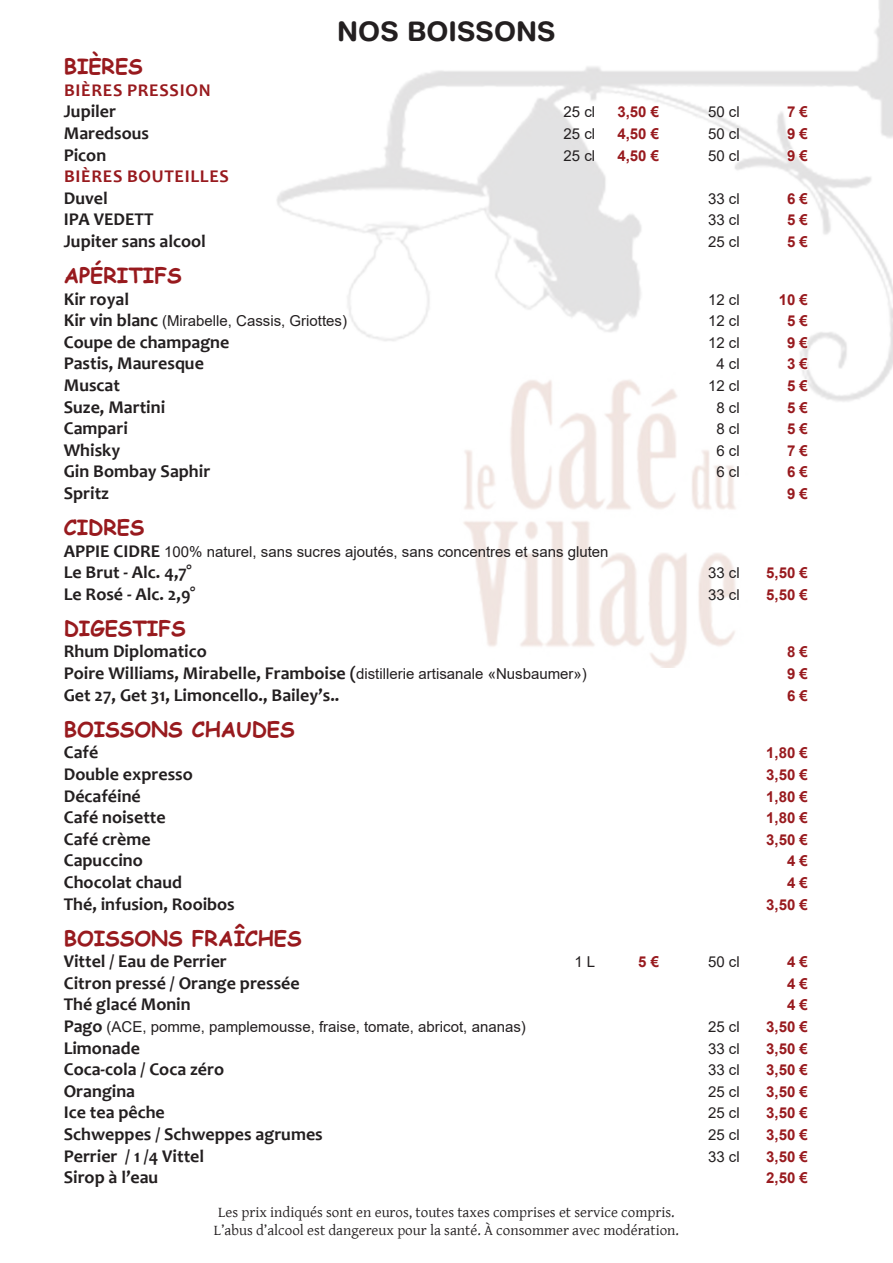
<style>
.page{position:relative;width:893px;height:1263px;background:#fff}
.page>*{position:absolute;margin:0;border:0;box-sizing:border-box;transform-origin:0 0}
.t1{font:700 27px "Helvetica Rounded";color:#231f20}
.t2{font:700 21px "Comic Sans MS";color:#981a1e}
.t3{font:700 18px "Candara";color:#231f20}
.t4{font:700 18px "Candara";letter-spacing:.04em;color:#981a1e}
.t5{font:15px "Arial";color:#231f20}
.t6{font:700 15px "Arial";color:#981a1e}
.t7{font:15px "Gentium Basic";color:#231f20}
.s1{font-family:"Candara";font-weight:700;font-size:18px}
.s2{font-family:"Arial";font-weight:400;font-size:15px}
</style>
<div class="page">
<img style="left:277px;top:0;width:616px;height:668px">
<svg style="left:786px;top:105px;width:23px;height:14px"></svg>
<svg style="left:786px;top:127px;width:23px;height:14px"></svg>
<svg style="left:616px;top:105px;width:44px;height:60px"></svg>
<svg style="left:786px;top:148px;width:23px;height:14px"></svg>
<svg style="left:786px;top:191px;width:23px;height:15px"></svg>
<svg style="left:786px;top:213px;width:23px;height:14px"></svg>
<svg style="left:786px;top:235px;width:23px;height:14px"></svg>
<svg style="left:778px;top:292px;width:31px;height:14px"></svg>
<svg style="left:786px;top:314px;width:23px;height:14px"></svg>
<svg style="left:786px;top:335px;width:23px;height:15px"></svg>
<svg style="left:786px;top:357px;width:23px;height:14px"></svg>
<svg style="left:786px;top:379px;width:23px;height:14px"></svg>
<svg style="left:786px;top:400px;width:23px;height:14px"></svg>
<svg style="left:786px;top:422px;width:23px;height:14px"></svg>
<svg style="left:786px;top:443px;width:23px;height:15px"></svg>
<svg style="left:786px;top:465px;width:23px;height:14px"></svg>
<svg style="left:786px;top:487px;width:23px;height:14px"></svg>
<svg style="left:765px;top:566px;width:44px;height:38px"></svg>
<svg style="left:786px;top:645px;width:23px;height:14px"></svg>
<svg style="left:786px;top:667px;width:23px;height:1px"></svg>
<p class="t1" style="left:337px;top:15px;width:220px">NOS BOISSONS</p>
<p class="t2" style="left:64px;top:51px;width:80px">BIÈRES</p>
<p class="t4" style="left:64px;top:79px;width:148px">BIÈRES PRESSION</p>
<p class="t3" style="left:64px;top:100px;width:54px">Jupiler</p>
<p class="t5" style="left:564px;top:102px;width:33px">25 cl</p>
<p class="t6" style="left:617px;top:102px;width:43px">3,50 €</p>
<p class="t5" style="left:708px;top:102px;width:33px">50 cl</p>
<p class="t6" style="left:787px;top:102px;width:22px">7 €</p>
<p class="t3" style="left:64px;top:122px;width:87px">Maredsous</p>
<p class="t5" style="left:564px;top:123px;width:33px">25 cl</p>
<p class="t6" style="left:617px;top:123px;width:43px">4,50 €</p>
<p class="t5" style="left:708px;top:123px;width:33px">50 cl</p>
<p class="t6" style="left:787px;top:123px;width:22px">9 €</p>
<p class="t3" style="left:64px;top:143px;width:44px">Picon</p>
<p class="t5" style="left:564px;top:145px;width:33px">25 cl</p>
<p class="t6" style="left:617px;top:145px;width:43px">4,50 €</p>
<p class="t5" style="left:708px;top:145px;width:33px">50 cl</p>
<p class="t6" style="left:787px;top:145px;width:22px">9 €</p>
<p class="t4" style="left:64px;top:165px;width:166px">BIÈRES BOUTEILLES</p>
<p class="t3" style="left:64px;top:187px;width:46px">Duvel</p>
<p class="t5" style="left:708px;top:188px;width:33px">33 cl</p>
<p class="t6" style="left:787px;top:188px;width:22px">6 €</p>
<p class="t3" style="left:64px;top:208px;width:91px">IPA VEDETT</p>
<p class="t5" style="left:708px;top:210px;width:33px">33 cl</p>
<p class="t6" style="left:787px;top:210px;width:22px">5 €</p>
<p class="t3" style="left:64px;top:230px;width:144px">Jupiter sans alcool</p>
<p class="t5" style="left:708px;top:231px;width:33px">25 cl</p>
<p class="t6" style="left:787px;top:231px;width:22px">5 €</p>
<p class="t2" style="left:64px;top:260px;width:119px">APÉRITIFS</p>
<p class="t3" style="left:64px;top:287px;width:67px">Kir royal</p>
<p class="t5" style="left:708px;top:289px;width:33px">12 cl</p>
<p class="t6" style="left:779px;top:289px;width:31px">10 €</p>
<p class="t5" style="left:64px;top:311px;width:285px"><span class="s1">Kir vin blanc</span> (Mirabelle, Cassis, Griottes)</p>
<p class="t5" style="left:708px;top:311px;width:33px">12 cl</p>
<p class="t6" style="left:787px;top:310px;width:22px">5 €</p>
<p class="t3" style="left:64px;top:331px;width:167px">Coupe de champagne</p>
<p class="t5" style="left:708px;top:332px;width:33px">12 cl</p>
<p class="t6" style="left:787px;top:332px;width:22px">9 €</p>
<p class="t3" style="left:64px;top:352px;width:142px">Pastis, Mauresque</p>
<p class="t5" style="left:716px;top:354px;width:25px">4 cl</p>
<p class="t6" style="left:787px;top:354px;width:22px">3 €</p>
<p class="t3" style="left:64px;top:374px;width:58px">Muscat</p>
<p class="t5" style="left:708px;top:375px;width:33px">12 cl</p>
<p class="t6" style="left:787px;top:375px;width:22px">5 €</p>
<p class="t3" style="left:64px;top:395px;width:103px">Suze, Martini</p>
<p class="t5" style="left:716px;top:397px;width:25px">8 cl</p>
<p class="t6" style="left:787px;top:397px;width:22px">5 €</p>
<p class="t3" style="left:64px;top:417px;width:66px">Campari</p>
<p class="t5" style="left:716px;top:419px;width:25px">8 cl</p>
<p class="t6" style="left:787px;top:418px;width:22px">5 €</p>
<p class="t3" style="left:64px;top:439px;width:58px">Whisky</p>
<p class="t5" style="left:716px;top:440px;width:25px">6 cl</p>
<p class="t6" style="left:787px;top:440px;width:22px">7 €</p>
<p class="t3" style="left:64px;top:460px;width:148px">Gin Bombay Saphir</p>
<p class="t5" style="left:716px;top:462px;width:25px">6 cl</p>
<p class="t6" style="left:787px;top:462px;width:22px">6 €</p>
<p class="t3" style="left:64px;top:482px;width:47px">Spritz</p>
<p class="t6" style="left:787px;top:483px;width:22px">9 €</p>
<p class="t2" style="left:64px;top:512px;width:82px">CIDRES</p>
<p class="t5" style="left:64px;top:541px;width:546px"><span class="s1">APPIE CIDRE</span> 100% naturel, sans sucres ajoutés, sans concentres et sans gluten</p>
<p class="t3" style="left:64px;top:561px;width:129px">Le Brut - Alc. 4,7°</p>
<p class="t5" style="left:708px;top:563px;width:33px">33 cl</p>
<p class="t6" style="left:766px;top:562px;width:43px">5,50 €</p>
<p class="t3" style="left:64px;top:583px;width:133px">Le Rosé - Alc. 2,9°</p>
<p class="t5" style="left:708px;top:584px;width:33px">33 cl</p>
<p class="t6" style="left:766px;top:584px;width:43px">5,50 €</p>
<p class="t2" style="left:64px;top:613px;width:123px">DIGESTIFS</p>
<p class="t3" style="left:64px;top:640px;width:145px">Rhum Diplomatico</p>
<p class="t6" style="left:787px;top:642px;width:22px">8 €</p>
<p class="t3" style="left:64px;top:662px;width:525px">Poire Williams, Mirabelle, Framboise (<span class="s2">distillerie artisanale «Nusbaumer»)</span></p>
<p class="t6" style="left:787px;top:663px;width:22px">9 €</p>
<p class="t3" style="left:64px;top:683px;width:277px">Get 27, Get 31, Limoncello., Bailey’s..</p>
<p class="t6" style="left:787px;top:685px;width:22px">6 €</p>
<p class="t2" style="left:64px;top:713px;width:232px">BOISSONS CHAUDES</p>
<p class="t3" style="left:64px;top:741px;width:36px">Café</p>
<p class="t6" style="left:766px;top:742px;width:43px">1,80 €</p>
<p class="t3" style="left:64px;top:763px;width:131px">Double expresso</p>
<p class="t6" style="left:766px;top:764px;width:43px">3,50 €</p>
<p class="t3" style="left:64px;top:784px;width:79px">Décaféiné</p>
<p class="t6" style="left:766px;top:786px;width:43px">1,80 €</p>
<p class="t3" style="left:64px;top:806px;width:103px">Café noisette</p>
<p class="t6" style="left:766px;top:807px;width:43px">1,80 €</p>
<p class="t3" style="left:64px;top:827px;width:88px">Café crème</p>
<p class="t6" style="left:766px;top:829px;width:43px">3,50 €</p>
<p class="t3" style="left:64px;top:849px;width:81px">Capuccino</p>
<p class="t6" style="left:787px;top:850px;width:22px">4 €</p>
<p class="t3" style="left:64px;top:871px;width:120px">Chocolat chaud</p>
<p class="t6" style="left:787px;top:872px;width:22px">4 €</p>
<p class="t3" style="left:64px;top:892px;width:173px">Thé, infusion, Rooibos</p>
<p class="t6" style="left:766px;top:894px;width:43px">3,50 €</p>
<p class="t2" style="left:64px;top:922px;width:239px">BOISSONS FRAÎCHES</p>
<p class="t3" style="left:64px;top:950px;width:165px">Vittel / Eau de Perrier</p>
<p class="t5" style="left:574px;top:951px;width:22px">1 L</p>
<p class="t6" style="left:638px;top:951px;width:22px">5 €</p>
<p class="t5" style="left:708px;top:951px;width:33px">50 cl</p>
<p class="t6" style="left:787px;top:951px;width:22px">4 €</p>
<p class="t3" style="left:64px;top:971px;width:237px">Citron pressé / Orange pressée</p>
<p class="t6" style="left:787px;top:973px;width:22px">4 €</p>
<p class="t3" style="left:64px;top:993px;width:128px">Thé glacé Monin</p>
<p class="t6" style="left:787px;top:994px;width:22px">4 €</p>
<p class="t5" style="left:64px;top:1016px;width:464px"><span class="s1">Pago</span> (ACE, pomme, pamplemousse, fraise, tomate, abricot, ananas)</p>
<p class="t5" style="left:708px;top:1016px;width:33px">25 cl</p>
<p class="t6" style="left:766px;top:1016px;width:43px">3,50 €</p>
<p class="t3" style="left:64px;top:1036px;width:78px">Limonade</p>
<p class="t5" style="left:708px;top:1038px;width:33px">33 cl</p>
<p class="t6" style="left:766px;top:1038px;width:43px">3,50 €</p>
<p class="t3" style="left:64px;top:1058px;width:162px">Coca-cola / Coca zéro</p>
<p class="t5" style="left:708px;top:1059px;width:33px">33 cl</p>
<p class="t6" style="left:766px;top:1059px;width:43px">3,50 €</p>
<p class="t3" style="left:64px;top:1079px;width:73px">Orangina</p>
<p class="t5" style="left:708px;top:1081px;width:33px">25 cl</p>
<p class="t6" style="left:766px;top:1081px;width:43px">3,50 €</p>
<p class="t3" style="left:64px;top:1101px;width:103px">Ice tea pêche</p>
<p class="t5" style="left:708px;top:1103px;width:33px">25 cl</p>
<p class="t6" style="left:766px;top:1102px;width:43px">3,50 €</p>
<p class="t3" style="left:64px;top:1123px;width:260px">Schweppes / Schweppes agrumes</p>
<p class="t5" style="left:708px;top:1124px;width:33px">25 cl</p>
<p class="t6" style="left:766px;top:1124px;width:43px">3,50 €</p>
<p class="t3" style="left:64px;top:1144px;width:142px">Perrier / 1 /4 Vittel</p>
<p class="t5" style="left:708px;top:1146px;width:33px">33 cl</p>
<p class="t6" style="left:766px;top:1146px;width:43px">3,50 €</p>
<p class="t3" style="left:64px;top:1166px;width:96px">Sirop à l’eau</p>
<p class="t6" style="left:766px;top:1167px;width:43px">2,50 €</p>
<p class="t7" style="left:218px;top:1201px;width:458px">Les prix indiqués sont en euros, toutes taxes comprises et service compris.</p>
<p class="t7" style="left:214px;top:1219px;width:466px">L’abus d’alcool est dangereux pour la santé. À consommer avec modération.</p>
</div>
